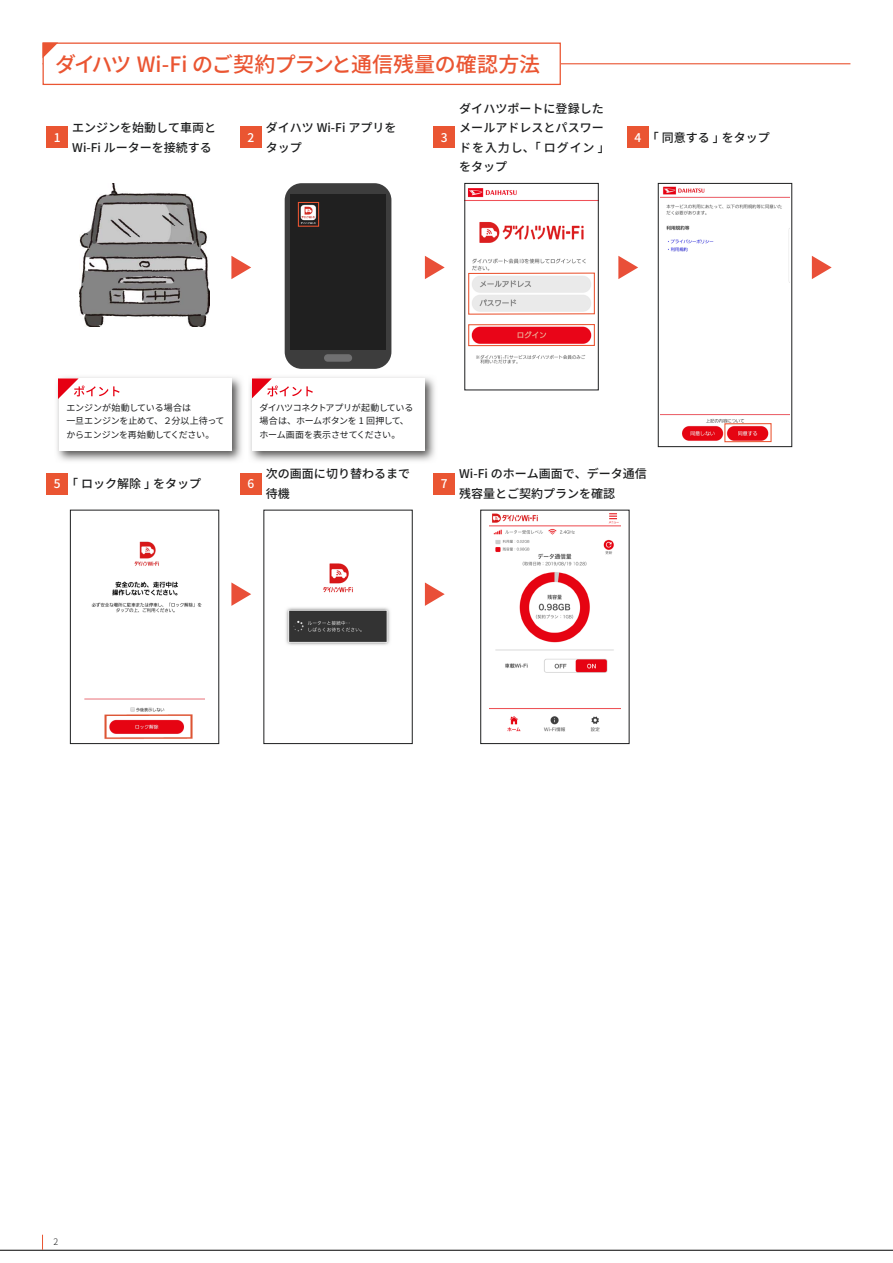
<style>
.page{position:relative;width:893px;height:1263px;background:#fff}
.page>*{position:absolute;margin:0;border:0;box-sizing:border-box;transform-origin:0 0}
.t1{font:500 21px "Source Han Sans";letter-spacing:-.015em;color:#ea5532}
.t2{font:500 12px/19.5px "Source Han Sans";color:#1d1e1f;text-align:justify}
.t3{font:500 12px "Source Han Sans";color:#fff}
.t4{font:9px/13.5px "Source Han Sans";letter-spacing:-.025em;color:#1d1e1f}
.t5{font:300 9px "Source Han Sans";color:#1d1e1f}
</style>
<div class="page">
<hr style="left:0;top:1250px;width:893px;height:1px;background:#000">
<svg style="left:42px;top:1235px;width:1px;height:15px"></svg>
<div style="left:47px;top:127px;width:21px;height:21px;background:#ea5532"></div>
<div style="left:240px;top:127px;width:21px;height:21px;background:#ea5532"></div>
<div style="left:434px;top:127px;width:21px;height:21px;background:#ea5532"></div>
<div style="left:627px;top:127px;width:21px;height:21px;background:#ea5532"></div>
<img style="left:80px;top:183px;width:129px;height:144px">
<svg style="left:231px;top:256px;width:20px;height:23px"></svg>
<div style="left:285px;top:183px;width:106px;height:186px;background:#3d3d3d;border-radius:17px"></div>
<div style="left:324px;top:354px;width:28px;height:8px;background:#707071;border-radius:4px"></div>
<div style="left:291px;top:194px;width:94px;height:155px;background:#202020"></div>
<div style="left:298px;top:202px;width:21px;height:25px;border:1px solid #ea5532"></div>
<svg style="left:425px;top:256px;width:20px;height:23px"></svg>
<img style="left:467px;top:188px;width:129px;height:176px">
<div style="left:468px;top:273px;width:127px;height:42px;border:1px solid #ea5532"></div>
<div style="left:468px;top:324px;width:127px;height:22px;border:1px solid #ea5532"></div>
<svg style="left:618px;top:256px;width:20px;height:23px"></svg>
<img style="left:660px;top:186px;width:130px;height:257px">
<div style="left:658px;top:183px;width:134px;height:264px;border:1px solid #1d1e1f"></div>
<div style="left:724px;top:423px;width:48px;height:19px;border:1px solid #ea5532"></div>
<svg style="left:812px;top:256px;width:20px;height:23px"></svg>
<hr style="left:43px;top:63px;width:807px;height:1px;background:#ea5532">
<div style="left:43px;top:43px;width:517px;height:41px;background:#fff"></div>
<div style="left:43px;top:43px;width:518px;height:42px;border:1px solid #ea5532"></div>
<svg style="left:43px;top:43px;width:15px;height:15px"></svg>
<div style="left:47px;top:473px;width:21px;height:21px;background:#ea5532"></div>
<div style="left:240px;top:473px;width:21px;height:21px;background:#ea5532"></div>
<div style="left:434px;top:473px;width:21px;height:21px;background:#ea5532"></div>
<img style="left:85px;top:541px;width:119px;height:198px">
<div style="left:70px;top:510px;width:149px;height:234px;border:1px solid #1d1e1f"></div>
<svg style="left:231px;top:582px;width:20px;height:24px"></svg>
<img style="left:286px;top:563px;width:104px;height:82px">
<svg style="left:425px;top:582px;width:20px;height:24px"></svg>
<img style="left:489px;top:513px;width:132px;height:219px">
<div style="left:480px;top:510px;width:149px;height:234px;border:1px solid #1d1e1f"></div>
<img style="left:57px;top:377px;width:185px;height:84px">
<div style="left:59px;top:378px;width:173px;height:73px;background:#fff"></div>
<svg style="left:59px;top:378px;width:61px;height:20px"></svg>
<img style="left:250px;top:377px;width:185px;height:84px">
<div style="left:252px;top:378px;width:173px;height:73px;background:#fff"></div>
<svg style="left:252px;top:378px;width:61px;height:21px"></svg>
<h1 class="t1" style="left:55px;top:53px;width:486px">ダイハツ Wi-Fi のご契約プランと通信残量の確認方法</h1>
<p class="t3" style="left:54px;top:131px;width:8px">1</p>
<p class="t2" style="left:72px;top:118px;width:145px">エンジンを始動して車両と</p>
<p class="t2" style="left:72px;top:138px;width:141px">Wi-Fi ルーターを接続する</p>
<p class="t3" style="left:247px;top:131px;width:8px">2</p>
<p class="t2" style="left:266px;top:118px;width:132px">ダイハツ Wi-Fi アプリを</p>
<p class="t2" style="left:266px;top:138px;width:37px">タップ</p>
<p class="t3" style="left:441px;top:131px;width:8px">3</p>
<p class="t2" style="left:459px;top:99px;width:146px">ダイハツポートに登録したメールアドレスとパスワードを入力し、｢ログイン「をタップ</p>
<p class="t3" style="left:634px;top:131px;width:8px">4</p>
<p class="t2" style="left:653px;top:128px;width:119px">｢同意する｣をタップ</p>
<p class="t4" style="left:66px;top:401px;width:160px">エンジンが始動している場合は<br>一旦エンジンを止めて、２分以上待ってからエンジンを再始動してください。</p>
<p class="t4" style="left:260px;top:401px;width:155px">ダイハツコネクトアプリが起動している場合は、ホームボタンを 1 回押して、ホーム画面を表示させてください。</p>
<p class="t3" style="left:54px;top:477px;width:8px">5</p>
<p class="t2" style="left:72px;top:474px;width:130px">｢ロック解除｣をタップ</p>
<p class="t3" style="left:247px;top:477px;width:8px">6</p>
<p class="t2" style="left:459px;top:464px;width:189px">Wi-Fi のホーム画面で、データ通信</p>
<p class="t2" style="left:266px;top:464px;width:146px">次の画面に切り替わるまで</p>
<p class="t3" style="left:441px;top:477px;width:8px">7</p>
<p class="t2" style="left:266px;top:484px;width:25px">待機</p>
<p class="t2" style="left:459px;top:484px;width:157px">残容量とご契約プランを確認</p>
<p class="t5" style="left:54px;top:1236px;width:6px">2</p>
</div>
